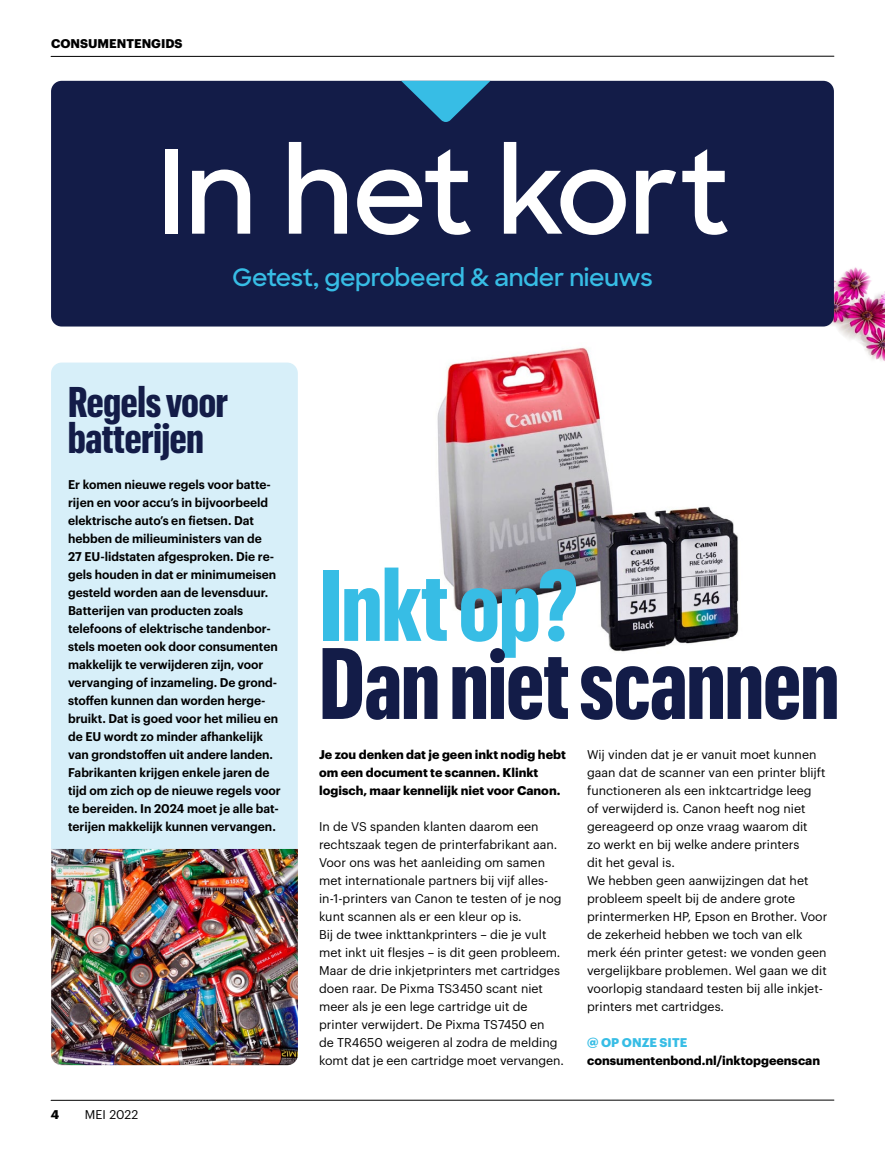
<style>
.page{position:relative;width:885px;height:1166px;background:#fff}
.page>*{position:absolute;margin:0;border:0;box-sizing:border-box;transform-origin:0 0}
.t1{font:600 116.25px "Sharp Sans";letter-spacing:-.02em;color:#fff}
.t2{font:700 99px "Graphik X Cond";letter-spacing:-.005em;color:#131c48;scale:.94 1}
.t3{font:700 99px "Graphik X Cond";letter-spacing:-.005em;color:#37bde5}
.t4{font:700 42px/36px "Graphik X Cond";letter-spacing:-.005em;color:#131c48}
.t5{font:600 24px "Sharp Sans";letter-spacing:-.015em;color:#37bde5}
.t6{font:12.3px/18px "Graphik";color:#000}
.t7{font:600 12.3px/18px "Graphik";color:#000}
.t8{font:700 12.3px/18px "Graphik";color:#000}
.t9{font:700 12.3px "Graphik";letter-spacing:.005em;color:#37bde5}
</style>
<div class="page">
<hr style="left:51px;top:1099px;width:782px;height:1px;background:#000">
<hr style="left:51px;top:56px;width:782px;height:1px;background:#000">
<img style="left:437px;top:347px;width:302px;height:305px">
<img style="left:770px;top:266px;width:114px;height:95px">
<div style="left:51px;top:362px;width:247px;height:486px;background:#d7eff9"></div>
<img style="left:51px;top:848px;width:247px;height:216px">
<div style="left:51px;top:81px;width:782px;height:245px;background:#131c48;border-radius:11px"></div>
<svg style="left:401px;top:81px;width:89px;height:41px"></svg>
<p class="t8" style="left:51px;top:34px;width:133px">CONSUMENTENGIDS</p>
<h1 class="t1" style="left:156px;top:106px;width:574px">In het kort</h1>
<h3 class="t5" style="left:232px;top:259px;width:422px">Getest, geprobeerd &amp; ander nieuws</h3>
<h3 class="t4" style="left:68px;top:380px;width:161px">Regels voor batterijen</h3>
<p class="t7" style="left:68px;top:474px;width:214px">Er komen nieuwe regels voor batte&shy;rijen en voor accu’s in bijvoorbeeld elektrische auto’s en fietsen. Dat hebben de milieuministers van de<br>27 EU-lidstaten afgesproken. Die re&shy;gels houden in dat er minimumeisen gesteld worden aan de levensduur.<br>Batterijen van producten zoals telefoons of elektrische tandenbor&shy;stels moeten ook door consumenten makkelijk te verwijderen zijn, voor vervanging of inzameling. De grond&shy;stoffen kunnen dan worden herge&shy;bruikt. Dat is goed voor het milieu en de EU wordt zo minder afhankelijk van grondstoffen uit andere landen.<br>Fabrikanten krijgen enkele jaren de tijd om zich op de nieuwe regels voor te bereiden. In 2024 moet je alle bat&shy;terijen makkelijk kunnen vervangen.</p>
<p class="t8" style="left:51px;top:1104px;width:10px">4</p>
<p class="t6" style="left:85px;top:1104px;width:55px">MEI 2022</p>
<h2 class="t3" style="left:319px;top:534px;width:261px">Inkt op?</h2>
<h2 class="t2" style="left:319px;top:612px;width:555px">Dan niet scannen</h2>
<p class="t8" style="left:319px;top:744px;width:248px">Je zou denken dat je geen inkt nodig hebt om een document te scannen. Klinkt logisch, maar kennelijk niet voor Canon.</p>
<p class="t6" style="left:319px;top:816px;width:246px">In de VS spanden klanten daarom een rechtszaak tegen de printerfabrikant aan.<br>Voor ons was het aanleiding om samen met internationale partners bij vijf alles&shy;in-1-printers van Canon te testen of je nog kunt scannen als er een kleur op is.<br>Bij de twee inkttankprinters – die je vult met inkt uit flesjes – is dit geen probleem.<br>Maar de drie inkjetprinters met cartridges doen raar. De Pixma TS3450 scant niet meer als je een lege cartridge uit de printer verwijdert. De Pixma TS7450 en<br>de TR4650 weigeren al zodra de melding komt dat je een cartridge moet vervangen.</p>
<p class="t6" style="left:587px;top:744px;width:242px">Wij vinden dat je er vanuit moet kunnen gaan dat de scanner van een printer blijft functioneren als een inktcartridge leeg<br>of verwijderd is. Canon heeft nog niet gereageerd op onze vraag waarom dit<br>zo werkt en bij welke andere printers<br>dit het geval is.<br>We hebben geen aanwijzingen dat het probleem speelt bij de andere grote printermerken HP, Epson en Brother. Voor de zekerheid hebben we toch van elk merk één printer getest: we vonden geen vergelijkbare problemen. Wel gaan we dit voorlopig standaard testen bij alle inkjet&shy;printers met cartridges.</p>
<p class="t9" style="left:587px;top:1032px;width:102px">@ OP ONZE SITE</p>
<p class="t8" style="left:587px;top:1050px;width:234px">consumentenbond.nl/inktopgeenscan</p>
</div>
